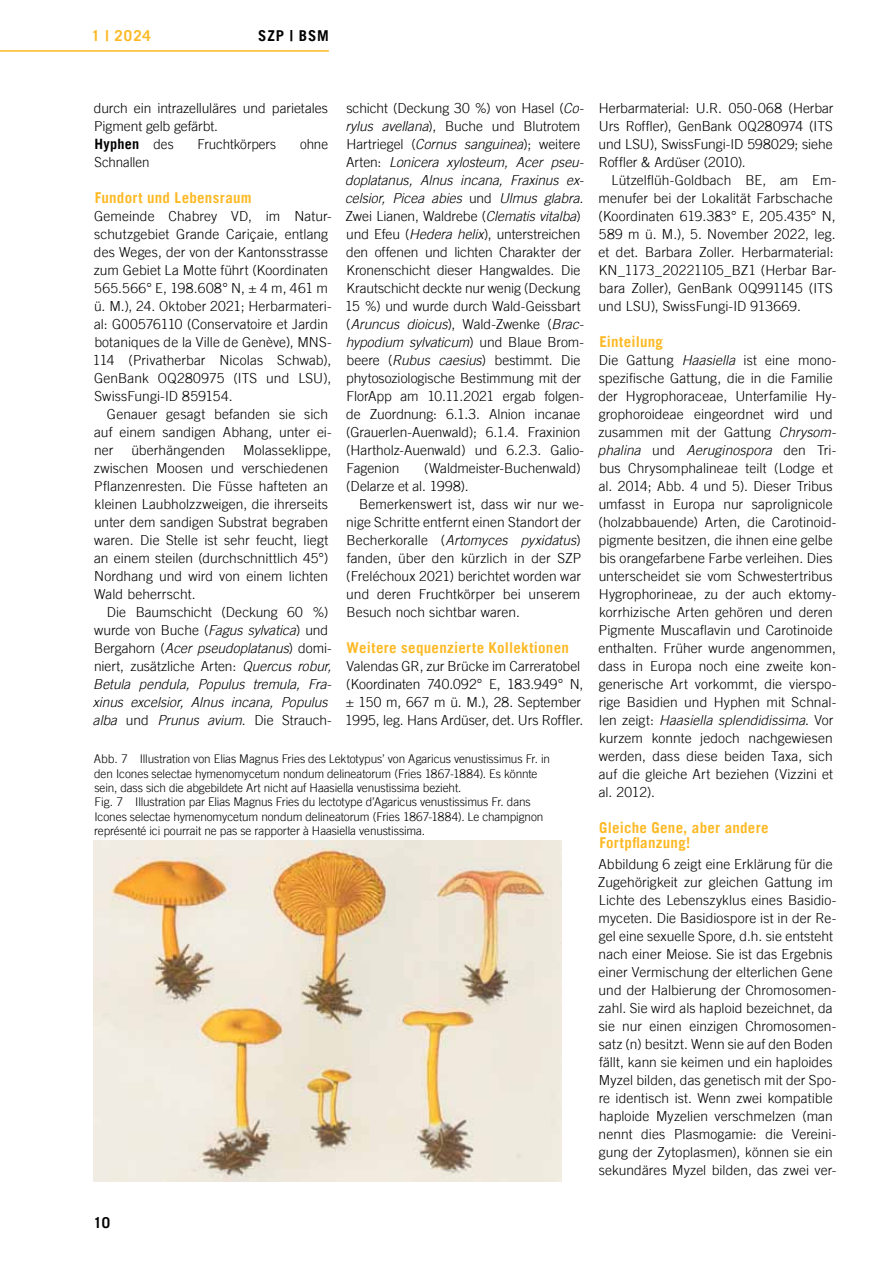
<style>
.page{position:relative;width:893px;height:1263px;background:#fff}
.page>*{position:absolute;margin:0;border:0;box-sizing:border-box;transform-origin:0 0}
.t1{font:700 15px/15px "Trade Gothic LT";letter-spacing:.02em;color:#fdb924}
.t2{font:700 15px "Trade Gothic LT";letter-spacing:.055em;color:#000}
.t3{font:700 14.25px "Trade Gothic LT";letter-spacing:.01em;color:#000}
.t4{font:300 13.8px/18px "Trade Gothic LT";letter-spacing:.005em;color:#000}
.t5{font:italic 300 13.8px/18px "Trade Gothic LT";letter-spacing:-.005em;color:#000}
.t6{font:300 12px/14.4px "Trade Gothic LT";letter-spacing:-.005em;color:#000}
.s1{font-weight:300;font-size:13.8px}
.s2{font-style:normal}
.s3{font-style:italic}
</style>
<div class="page">
<hr style="left:0;top:50px;width:329px;height:2px;background:#fdb924">
<img style="left:94px;top:840px;width:467px;height:341px">
<p class="t1" style="left:92px;top:28px;width:61px">1 | 2024</p>
<p class="t2" style="left:258px;top:26px;width:72px">SZP | BSM</p>
<p class="t4" style="left:94px;top:99px;width:236px">durch ein intrazelluläres und parietales<br>Pigment gelb gefärbt.</p>
<p class="t3" style="left:95px;top:135px;width:81px">Hyphen <span class="s1">des</span></p>
<p class="t4" style="left:198px;top:135px;width:80px">Fruchtkörpers</p>
<p class="t4" style="left:300px;top:135px;width:30px">ohne</p>
<p class="t4" style="left:94px;top:153px;width:57px">Schnallen</p>
<p class="t1" style="left:95px;top:190px;width:158px">Fundort und Lebensraum</p>
<p class="t4" style="left:93px;top:207px;width:241px">Gemeinde Chabrey VD, im Natur&shy;schutzgebiet Grande Cariçaie, entlang des Weges, der von der Kantonsstrasse zum Gebiet La Motte führt (Koordinaten 565.566° E, 198.608° N, ± 4 m, 461 m ü. M.), 24. Oktober 2021; Herbarmateri&shy;al: G00576110 (Conservatoire et Jardin botaniques de la Ville de Genève), MNS-114 (Privatherbar Nicolas Schwab), GenBank OQ280975 (ITS und LSU), SwissFungi-ID 859154.</p>
<p class="t4" style="left:94px;top:405px;width:239px;text-indent:13px">Genauer gesagt befanden sie sich auf einem sandigen Abhang, unter ei&shy;ner</p>
<p class="t4" style="left:94px;top:441px;width:239px;text-indent:149px">Molasseklippe, zwischen Moosen und verschiedenen Pflanzenresten. Die Füsse hafteten an kleinen Laubholzzweigen, die ihrerseits unter dem sandigen Substrat begraben waren. Die Stelle ist sehr feucht, liegt an einem steilen (durchschnittlich 45°)<br>Nordhang und wird von einem lichten Wald beherrscht.</p>
<p class="t5" style="left:93px;top:603px;width:240px;text-indent:14px"><span class="s2">Die Baumschicht (Deckung 60 %) wurde von Buche (</span>Fagus sylvatica<span class="s2">) und Bergahorn (</span>Acer pseudoplatanus<span class="s2">) domi&shy;niert, zusätzliche Arten:</span> Quercus robur, Betula pendula, Populus tremula, Fra&shy;xinus excelsior, Alnus incana, Populus alba <span class="s2">und</span> Prunus avium<span class="s2">. Die Strauch-</span></p>
<p class="t4" style="left:131px;top:441px;width:95px">überhängenden</p>
<p class="t4" style="left:345px;top:99px;width:241px">schicht (Deckung 30 %) von Hasel (<span class="s3">Co&shy;rylus avellana</span>), Buche und Blutrotem Hartriegel (<span class="s3">Cornus sanguinea</span>); weitere Arten: <span class="s3">Lonicera xylosteum, Acer pseu&shy;doplatanus, Alnus incana, Fraxinus ex&shy;celsior, Picea abies</span> und <span class="s3">Ulmus glabra.<br></span>Zwei Lianen, Waldrebe (<span class="s3">Clematis vitalba</span>) und Efeu (<span class="s3">Hedera helix</span>), unterstreichen den offenen und lichten Charakter der Kronenschicht dieser Hangwaldes. Die Krautschicht deckte nur wenig (Deckung 15 %) und wurde durch Wald-Geissbart (<span class="s3">Aruncus dioicus</span>), Wald-Zwenke (<span class="s3">Brac&shy;hypodium sylvaticum</span>) und Blaue Brom&shy;beere (<span class="s3">Rubus caesius</span>) bestimmt. Die phytosoziologische Bestimmung mit der FlorApp am 10.11.2021 ergab folgen&shy;de Zuordnung: 6.1.3. Alnion incanae (Grauerlen-Auenwald); 6.1.4. Fraxinion (Hartholz-Auenwald) und 6.2.3. Galio-Fagenion</p>
<p class="t4" style="left:346px;top:459px;width:236px;text-indent:78px">(Waldmeister-Buchenwald) (Delarze et al. 1998).</p>
<p class="t4" style="left:346px;top:495px;width:239px;text-indent:13px">Bemerkenswert ist, dass wir nur we&shy;nige Schritte entfernt einen Standort der Becherkoralle (<span class="s3">Artomyces pyxidatus</span>) fanden, über den kürzlich in der SZP (Freléchoux 2021) berichtet worden war und deren Fruchtkörper bei unserem Besuch noch sichtbar waren.</p>
<p class="t1" style="left:347px;top:640px;width:224px">Weitere sequenzierte Kollektionen</p>
<p class="t4" style="left:345px;top:657px;width:240px">Valendas GR, zur Brücke im Carreratobel (Koordinaten 740.092° E, 183.949° N, ± 150 m, 667 m ü. M.), 28. September 1995, leg. Hans Ardüser, det. Urs Roffler.</p>
<p class="t6" style="left:94px;top:751px;width:458px">Abb. 7 Illustration von Elias Magnus Fries des Lektotypus’ von Agaricus venustissimus Fr. in den Icones selectae hymenomycetum nondum delineatorum (Fries 1867-1884). Es könnte sein, dass sich die abgebildete Art nicht auf Haasiella venustissima bezieht.<br>Fig. 7 Illustration par Elias Magnus Fries du lectotype d’Agaricus venustissimus Fr. dans Icones selectae hymenomycetum nondum delineatorum (Fries 1867-1884). Le champignon représenté ici pourrait ne pas se rapporter à Haasiella venustissima.</p>
<p class="t4" style="left:599px;top:99px;width:236px;text-align:justify">Herbarmaterial: U.R. 050-068 (Herbar Urs Roffler), GenBank OQ280974 (ITS und LSU), SwissFungi-ID 598029; siehe Roffler &amp; Ardüser (2010).</p>
<p class="t4" style="left:598px;top:171px;width:239px;text-indent:13px">Lützelflüh-Goldbach BE, am Em&shy;menufer bei der Lokalität Farbschache (Koordinaten 619.383° E, 205.435° N, 589 m ü. M.), 5. November 2022, leg. et det. Barbara Zoller. Herbarmaterial:<br>KN_1173_20221105_BZ1 (Herbar Bar&shy;bara Zoller), GenBank OQ991145 (ITS und LSU), SwissFungi-ID 913669.</p>
<p class="t1" style="left:599px;top:334px;width:65px">Einteilung</p>
<p class="t4" style="left:598px;top:351px;width:240px">Die Gattung <span class="s3">Haasiella</span> ist eine mono&shy;spezifische Gattung, die in die Familie der Hygrophoraceae, U nterfamilie Hy&shy;grophoroideae eingeordnet wird und zusammen mit der Gattung <span class="s3">Chrysom&shy;phalina</span> und <span class="s3">Aeruginospora</span> den Tri&shy;bus Chrysomphalineae teilt (Lodge et al. 2014; Abb. 4 und 5). Dieser Tribus umfasst in Europa nur saprolignicole (holzabbauende) Arten, die Carotinoid&shy;pigmente besitzen, die ihnen eine gelbe bis orangefarbene Farbe verleihen. Dies unterscheidet sie vom Schwestertribus Hygrophorineae, zu der auch ektomy&shy;korrhizische Arten gehören und deren Pigmente Muscaflavin und Carotinoide enthalten. Früher wurde angenommen, dass in Europa noch eine zweite kon&shy;generische Art vorkommt, die vierspo&shy;rige Basidien und Hyphen mit Schnal&shy;len zeigt: <span class="s3">Haasiella splendidissima</span>. Vor kurzem konnte jedoch nachgewiesen werden, dass diese beiden Taxa, sich auf die gleiche Art beziehen (Vizzini et al. 2012).</p>
<p class="t1" style="left:599px;top:820px;width:171px">Gleiche Gene, aber andere<br>Fortpflanzung!</p>
<p class="t4" style="left:598px;top:855px;width:240px">Abbildung 6 zeigt eine Erklärung für die Zugehörigkeit zur gleichen Gattung im Lichte des Lebenszyklus eines Basidio&shy;myceten. Die Basidiospore ist in der Re&shy;gel eine sexuelle Spore, d.h. sie entsteht nach einer Meiose. Sie ist das Ergebnis einer Vermischung der elterlichen Gene und der Halbierung der Chromosomen&shy;zahl. Sie wird als haploid bezeichnet, da sie nur einen einzigen Chromosomen&shy;satz (n) besitzt. Wenn sie auf den Boden fällt, kann sie keimen und ein haploides Myzel bilden, das genetisch mit der Spo&shy;re identisch ist. Wenn zwei kompatible haploide Myzelien verschmelzen (man nennt dies Plasmogamie: die Vereini&shy;gung der Zytoplasmen), können sie ein sekundäres Myzel bilden, das zwei ver-</p>
<p class="t2" style="left:94px;top:1214px;width:18px">10</p>
</div>
